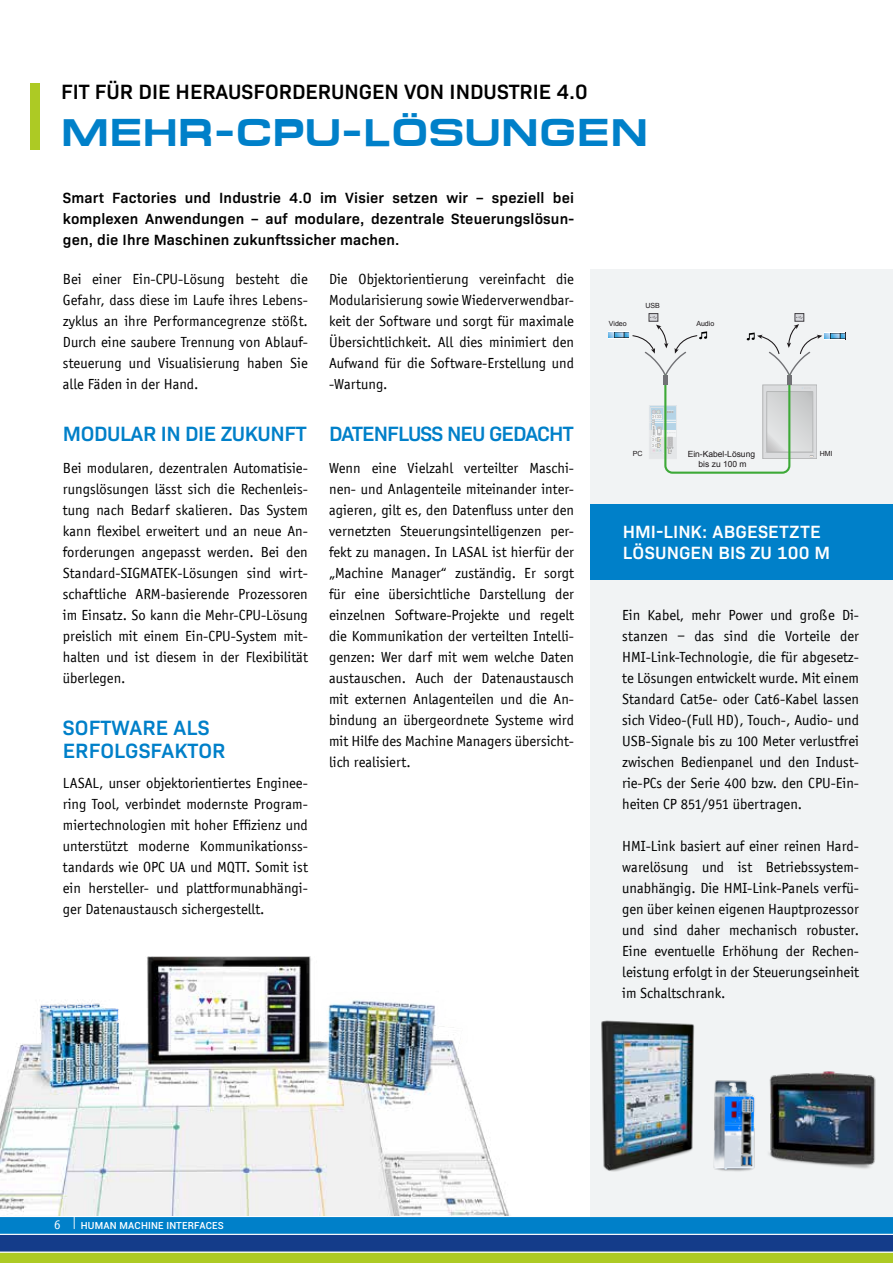
<style>
.page{position:relative;width:893px;height:1263px;background:#fff}
.page>*{position:absolute;margin:0;border:0;box-sizing:border-box;transform-origin:0 0}
.t1{font:700 39px "Micro Extend FLF";letter-spacing:.03em;color:#0080c9}
.t2{font:600 21px "Bio Sans";color:#000}
.t3{font:600 21px/22.5px "Bio Sans";letter-spacing:.005em;color:#0080c9}
.t4{font:600 21px "Bio Sans";letter-spacing:-.04em;color:#0080c9}
.t5{font:600 21px "Bio Sans";letter-spacing:-.02em;color:#0080c9}
.t6{font:600 18px/21px "Bio Sans";letter-spacing:.01em;color:#fff}
.t7{font:15px/21px "Officina Sans EF";color:#000;text-align:justify}
.t8{font:600 15px/21px "Bio Sans";letter-spacing:.01em;color:#000;text-align:justify}
.t9{font:500 9.75px "Roboto";letter-spacing:.02em;color:#fff}
.t10{font:8.55px/10.2px "Arial";color:#1c1719;text-align:center}
.t11{font:7.05px "Arial";color:#1c1719}
.s1{font-family:"Officina Sans EF";font-weight:400;font-size:13.5px}
</style>
<div class="page">
<img style="left:0;top:956px;width:509px;height:260px">
<svg style="left:0;top:1216px;width:893px;height:47px;background:#3f8193"></svg>
<div style="left:30px;top:83px;width:9px;height:66px;background:#adca24"></div>
<div style="left:590px;top:269px;width:303px;height:947px;background:#f1f3f4"></div>
<img style="left:601px;top:1020px;width:275px;height:151px">
<div style="left:649px;top:314px;width:9px;height:7px;background:#d7d8dd"></div>
<div style="left:649px;top:313px;width:9px;height:8px;border:1px solid #423f43"></div>
<div style="left:795px;top:314px;width:9px;height:7px;background:#d7d8dd"></div>
<div style="left:795px;top:313px;width:9px;height:8px;border:1px solid #423f43"></div>
<svg style="left:609px;top:316px;width:237px;height:158px"></svg>
<img style="left:685px;top:1047px;width:121px;height:125px">
<div style="left:590px;top:504px;width:303px;height:76px;background:#0080c9"></div>
<h2 class="t2" style="left:61px;top:76px;width:528px">FIT FÜR DIE HERAUSFORDERUNGEN VON INDUSTRIE 4.0</h2>
<h1 class="t1" style="left:61px;top:110px;width:588px">MEHR-CPU-LÖSUNGEN</h1>
<p class="t8" style="left:63px;top:186px;width:513px">Smart Factories und Industrie 4.0 im Visier setzen wir – speziell bei komplexen Anwendungen – auf modulare, dezentrale Steuerungslösun&shy;gen, die Ihre Maschinen zukunftssicher machen.</p>
<p class="t7" style="left:63px;top:268px;width:246px">Bei einer Ein-CPU-Lösung besteht die Gefahr, dass diese im Laufe ihres Lebens&shy;zyklus an ihre Performancegrenze stößt.<br>Durch eine saubere Trennung von Ablauf&shy;steuerung und Visualisierung haben Sie alle Fäden in der Hand.</p>
<h2 class="t5" style="left:63px;top:418px;width:245px">MODULAR IN DIE ZUKUNFT</h2>
<p class="t7" style="left:63px;top:457px;width:246px">Bei modularen, dezentralen Automatisie&shy;rungslösungen lässt sich die Rechenleis&shy;tung nach Bedarf skalieren. Das System kann flexibel erweitert und an neue An&shy;forderungen angepasst werden. Bei den Standard-SIGMATEK-Lösungen sind wirt&shy;schaftliche ARM-basierende Prozessoren im Einsatz. So kann die Mehr-CPU-Lösung preislich mit einem Ein-CPU-System mit&shy;halten und ist diesem in der Flexibilität überlegen.</p>
<h2 class="t3" style="left:63px;top:715px;width:164px">SOFTWARE ALS<br>ERFOLGSFAKTOR</h2>
<p class="t7" style="left:63px;top:772px;width:246px">LASAL, unser objektorientiertes Enginee&shy;ring Tool, verbindet modernste Program&shy;miertechnologien mit hoher Effizienz und unterstützt moderne Kommunikationss&shy;tandards wie OPC UA und MQTT. Somit ist ein hersteller- und plattformunabhängi&shy;ger Datenaustausch sichergestellt.</p>
<p class="t7" style="left:329px;top:268px;width:246px">Die Objektorientierung vereinfacht die Modularisierung sowie Wiederverwendbar&shy;keit der Software und sorgt für maximale Übersichtlichkeit. All dies minimiert den Aufwand für die Software-Erstellung und -Wartung.</p>
<h2 class="t4" style="left:329px;top:418px;width:246px">DATENFLUSS NEU GEDACHT</h2>
<p class="t7" style="left:329px;top:457px;width:246px">Wenn eine Vielzahl verteilter Maschi&shy;nen- und Anlagenteile miteinander inter&shy;agieren, gilt es, den Datenfluss unter den vernetzten Steuerungsintelligenzen per&shy;fekt zu managen. In LASAL ist hierfür der „Machine Manager“ zuständig. Er sorgt für eine übersichtliche Darstellung der einzelnen Software-Projekte und regelt die Kommunikation der verteilten Intelli&shy;genzen: Wer darf mit wem welche Daten austauschen. Auch der Datenaustausch mit externen Anlagenteilen und die An&shy;bindung an übergeordnete Systeme wird mit Hilfe des Machine Managers übersicht&shy;lich realisiert.</p>
<p class="t11" style="left:609px;top:319px;width:19px">Video</p>
<p class="t11" style="left:645px;top:301px;width:16px">USB</p>
<p class="t11" style="left:696px;top:319px;width:20px">Audio</p>
<p class="t10" style="left:688px;top:449px;width:69px">Ein-Kabel-Lösung bis zu 100 m</p>
<p class="t11" style="left:633px;top:449px;width:11px">PC</p>
<p class="t11" style="left:820px;top:449px;width:14px">HMI</p>
<p class="t6" style="left:623px;top:520px;width:209px">HMI-LINK: ABGESETZTE<br>LÖSUNGEN BIS ZU 100 M</p>
<p class="t7" style="left:622px;top:604px;width:238px">Ein Kabel, mehr Power und große Di&shy;stanzen – das sind die Vorteile der HMI-Link-Technologie, die für abgesetz&shy;te Lösungen entwickelt wurde. Mit einem Standard Cat5e- oder Cat6-Kabel lassen sich Video-(Full HD), Touch-, Audio- und USB-Signale bis zu 100 Meter verlustfrei zwischen Bedienpanel und den Indust&shy;rie-PCs der Serie 400 bzw. den CPU-Ein&shy;heiten CP 851/951 übertragen.</p>
<p class="t7" style="left:622px;top:835px;width:238px">HMI-Link basiert auf einer reinen Hard&shy;warelösung und ist Betriebssystem&shy;unabhängig. Die HMI-Link-Panels verfü&shy;gen über keinen eigenen Hauptprozessor und sind daher mechanisch robuster.<br>Eine eventuelle Erhöhung der Rechen&shy;leistung erfolgt in der Steuerungseinheit im Schaltschrank.</p>
<p class="t9" style="left:54px;top:1219px;width:171px"><span class="s1">6</span> <sup>|</sup> HUMAN MACHINE INTERFACES</p>
</div>
